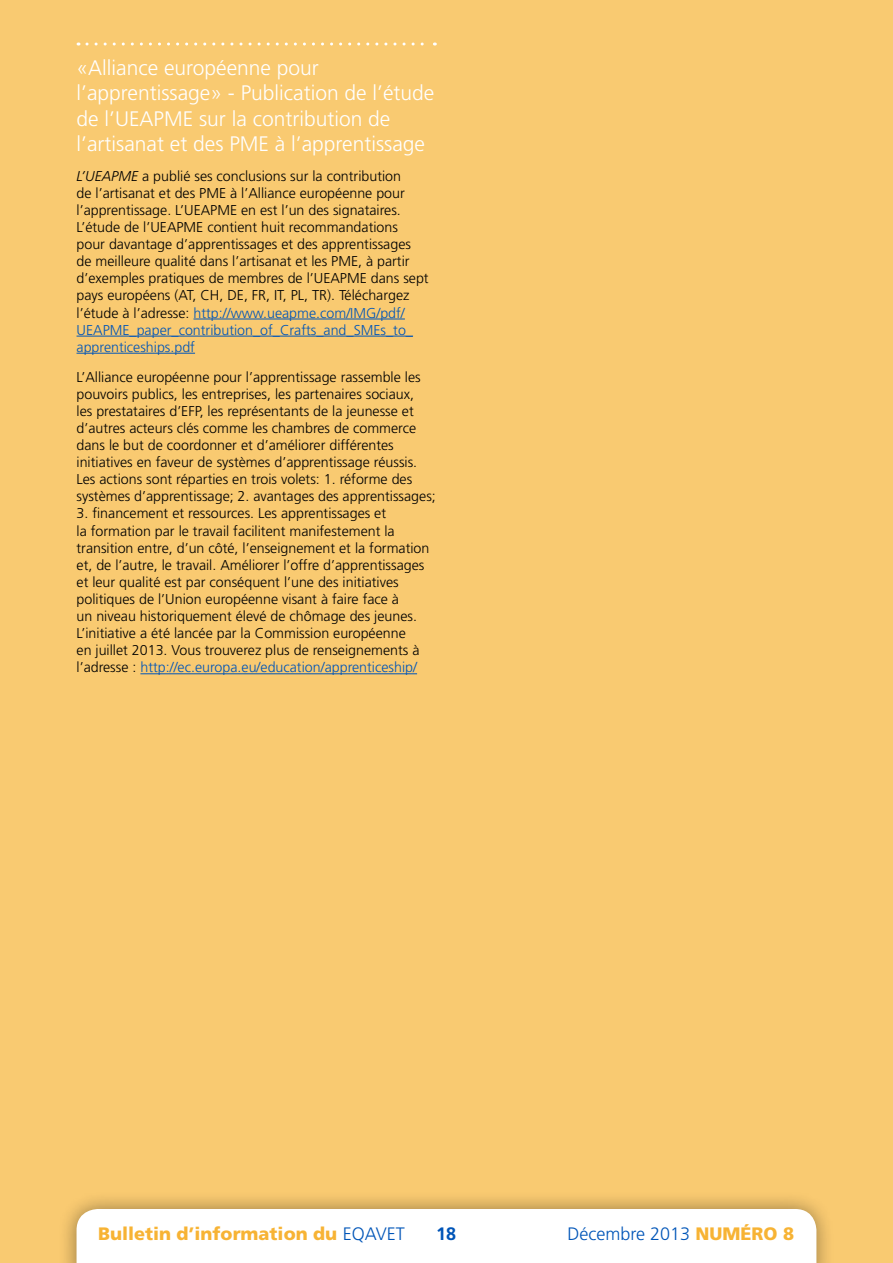
<style>
.page{position:relative;width:893px;height:1263px;background:#f9ca71}
.page>*{position:absolute;margin:0;border:0;box-sizing:border-box;transform-origin:0 0}
.t1{font:300 21px/25.2px "Frutiger LT Std";color:#fff}
.t2{font:900 18px "Frutiger LT Std";color:#f7b334}
.t3{font:300 18px "Frutiger LT Std";color:#0055b8}
.t4{font:700 18px "Frutiger LT Std";color:#0055b8}
.t5{font:300 14.25px/17.1px "Frutiger LT Std";color:#000}
.s1{font-style:italic}
.s2{color:#0055b8}
.s3{font-weight:300;color:#0055b8}
.s4{font-weight:900;color:#f7b334}
</style>
<div class="page">
<div style="left:58px;top:1190px;width:777px;height:73px;background:#000;opacity:.4"></div>
<div style="left:77px;top:1209px;width:739px;height:54px;background:#fff"></div>
<svg style="left:87px;top:43px;width:348px;height:3px"></svg>
<hr style="left:193px;top:319px;width:212px;height:1px;background:#0055b8">
<hr style="left:77px;top:336px;width:336px;height:1px;background:#0055b8">
<hr style="left:77px;top:353px;width:118px;height:1px;background:#0055b8">
<hr style="left:140px;top:673px;width:277px;height:1px;background:#0055b8">
<hr style="left:892px;top:1140px;width:1px;height:123px;background:#fbb040">
<h1 class="t1" style="left:77px;top:56px;width:359px">«Alliance européenne pour l’apprentissage» - Publication de l’étude de l’UEAPM E sur la contribution de l’artisanat et des PM E à l’apprentissage</h1>
<p class="t5" style="left:77px;top:167px;width:354px"><span class="s1">L’UEAPME</span> a publié ses conclusions sur la contribution<br>de l’artisanat et des PM E à l’Alliance européenne pour l’apprentissage. L’UEAPM E en est l’un des signataires.<br>L’étude de l’UEAPM E contient huit recommandations pour davantage d’apprentissages et des apprentissages de meilleure qualité dans l’artisanat et les PM E, à partir d’exemples pratiques de membres de l’UEAPM E dans sept pays européens (AT, CH, DE, FR, IT, PL, TR). Téléchargez l’étude à l’adresse: <span class="s2">http://www.ueapme.com/IM G/pdf/ UEAPM E_paper_contribution_of_Crafts_and_SM Es_to_ apprenticeships.pdf</span></p>
<p class="t5" style="left:77px;top:368px;width:361px">L’Alliance européenne pour l’apprentissage rassemble les pouvoirs publics, les entreprises, les partenaires sociaux,<br>les prestataires d’EFP, les représentants de la jeunesse et d’autres acteurs clés comme les chambres de commerce dans le but de coordonner et d’améliorer différentes initiatives en faveur de systèmes d’apprentissage réussis.<br>Les actions sont réparties en trois volets: 1. réforme des systèmes d’apprentissage; 2. avantages des apprentissages;</p>
<p class="t5" style="left:77px;top:505px;width:354px">3. financement et ressources. Les apprentissages et<br>la formation par le travail facilitent manifestement la transition entre, d’un côté, l’enseignement et la formation et, de l’autre, le travail. Améliorer l’offre d’apprentissages et leur qualité est par conséquent l’une des initiatives politiques de l’Union européenne visant à faire face à<br>un niveau historiquement élevé de chômage des jeunes.<br>L’initiative a été lancée par la Commission européenne<br>en juillet 2013. Vous trouverez plus de renseignements à l’adresse : <span class="s2">http://ec.europa.eu/education/apprenticeship/</span></p>
<p class="t2" style="left:98px;top:1222px;width:308px">Bulletin d’information du <span class="s3">EQAVET</span></p>
<p class="t4" style="left:436px;top:1223px;width:22px">18</p>
<p class="t3" style="left:567px;top:1223px;width:228px">Décembre 2013 <span class="s4">Numéro 8</span></p>
</div>
